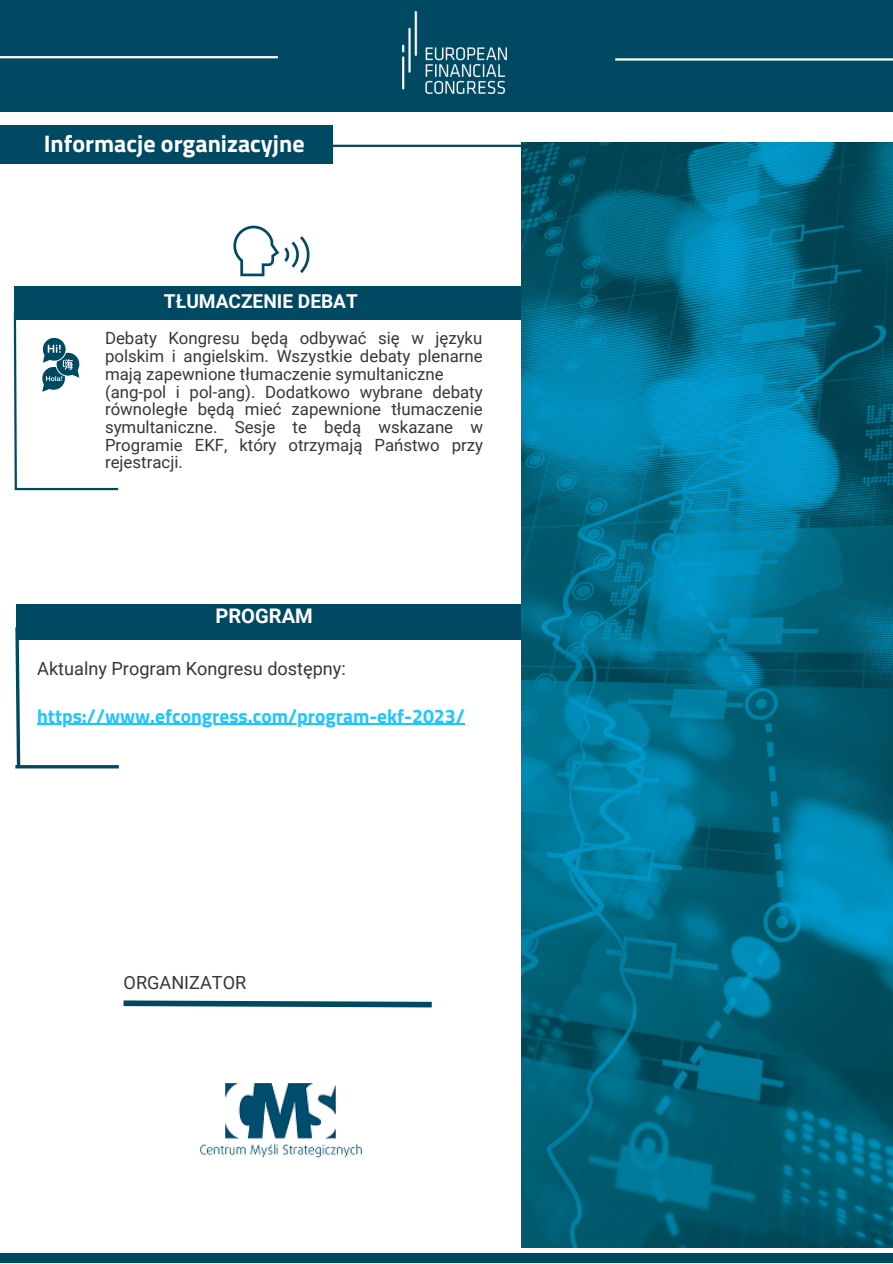
<style>
.page{position:relative;width:893px;height:1264px;background:#fff}
.page>*{position:absolute;margin:0;border:0;box-sizing:border-box;transform-origin:0 0}
.t1{font:700 24px "Titillium Web";color:#fff}
.t2{font:700 20.1px "Roboto";color:#fff}
.t3{font:700 19.5px "Titillium Web";color:#1ec6ff}
.t4{font:700 19.05px "Roboto";color:#fff}
.t5{font:18.15px "Roboto";color:#3a3733}
.t6{font:16.8px/17.7px "Roboto";color:#3a3733;text-align:justify}
</style>
<div class="page">
<div style="left:0;top:0;width:892px;height:112px;background:#004962"></div>
<img style="left:403px;top:11px;width:103px;height:82px">
<div style="left:0;top:1252px;width:892px;height:10px;background:#004962"></div>
<div style="left:0;top:125px;width:332px;height:39px;background:#004962"></div>
<hr style="left:333px;top:145px;width:559px;height:2px;background:#004962">
<hr style="left:0;top:56px;width:278px;height:2px;background:#fff">
<hr style="left:615px;top:58px;width:277px;height:3px;background:#fff">
<div style="left:16px;top:603px;width:512px;height:36px;background:#004962"></div>
<svg style="left:15px;top:627px;width:7px;height:142px"></svg>
<div style="left:14px;top:286px;width:511px;height:34px;background:#004962"></div>
<svg style="left:13px;top:312px;width:5px;height:179px"></svg>
<hr style="left:17px;top:488px;width:101px;height:2px;background:#004962">
<svg style="left:42px;top:338px;width:37px;height:54px"></svg>
<svg style="left:233px;top:226px;width:77px;height:50px"></svg>
<img style="left:521px;top:143px;width:371px;height:1104px">
<hr style="left:15px;top:765px;width:104px;height:3px;background:#004962">
<svg style="left:123px;top:1000px;width:309px;height:8px"></svg>
<img style="left:200px;top:1083px;width:162px;height:75px">
<hr style="left:37px;top:724px;width:428px;height:1px;background:#1ec6ff">
<p class="t1" style="left:44px;top:125px;width:262px">Informacje organizacyjne</p>
<p class="t4" style="left:164px;top:290px;width:195px">TŁUMACZENIE DEBAT</p>
<p class="t6" style="left:105px;top:330px;width:379px">Debaty Kongresu będą odbywać się w języku polskim i angielskim. Wszystkie debaty plenarne mają zapewnione tłumaczenie symultaniczne</p>
<p class="t6" style="left:105px;top:383px;width:379px">(ang-pol i pol-ang). Dodatkowo wybrane debaty równoległe będą mieć zapewnione tłumaczenie symultaniczne. Sesje te będą wskazane w Programie EKF, który otrzymają Państwo przy rejestracji.</p>
<p class="t2" style="left:215px;top:604px;width:99px">PROGRAM</p>
<p class="t5" style="left:37px;top:658px;width:310px">Aktualny Program Kongresu dostępny:</p>
<p class="t3" style="left:37px;top:700px;width:429px">https://www.efcongress.com/program-ekf-2023/</p>
<p class="t5" style="left:123px;top:972px;width:124px">ORGANIZATOR</p>
</div>
